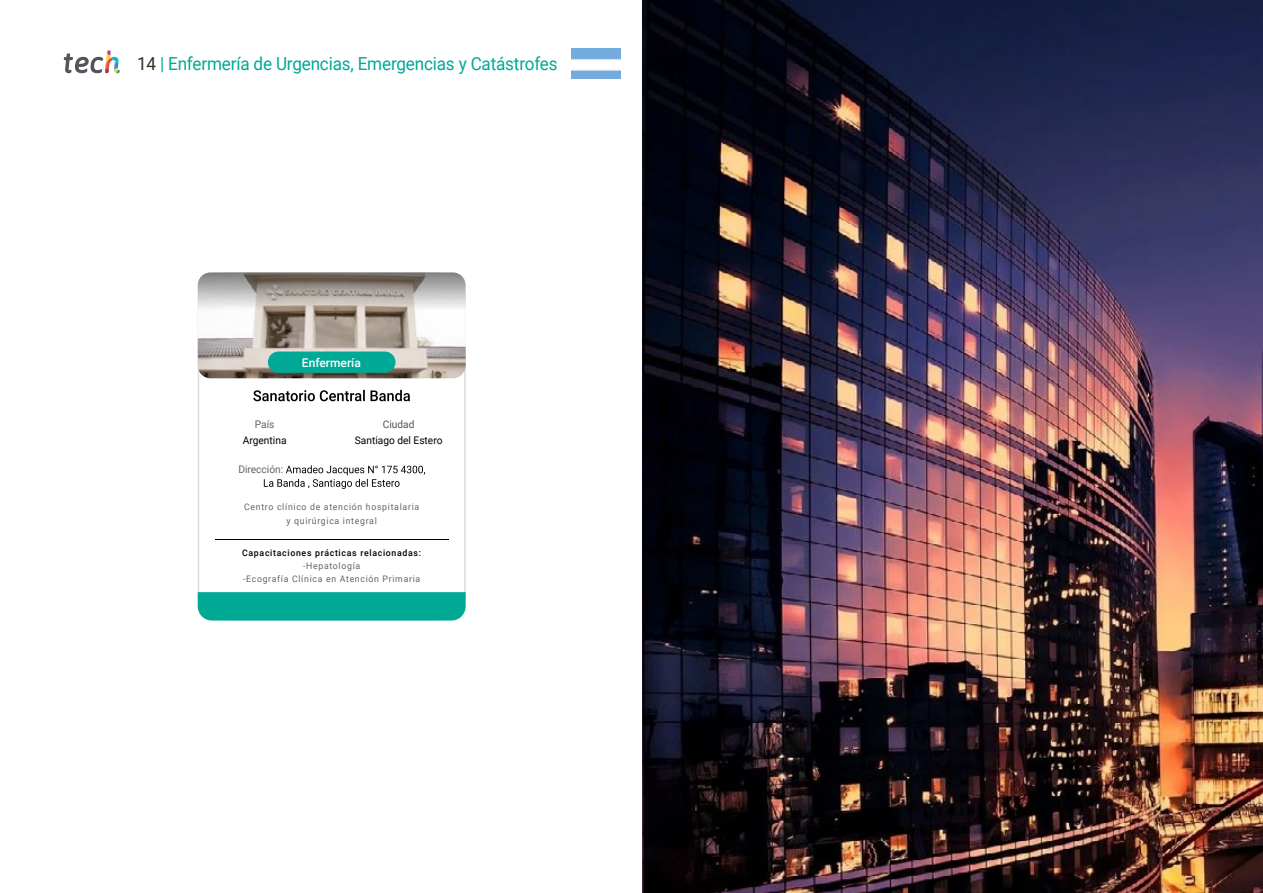
<style>
.page{position:relative;width:1263px;height:893px;background:#fff}
.page>*{position:absolute;margin:0;border:0;box-sizing:border-box;transform-origin:0 0}
.t1{font:18px "Roboto";letter-spacing:-.01em;color:#00a996;scale:.95 1}
.t2{font:500 12px "Roboto";color:#fff}
.t3{font:10.5px "Roboto";color:#000}
.t4{font:10.5px "Roboto";color:#61646a}
.t5{font:10.5px "Roboto";color:#52555b}
.t6{font:9px/13.5px "Roboto";letter-spacing:.08em;color:#61646a;text-align:center}
.t7{font:500 9px "Roboto";letter-spacing:.08em;color:#000}
.s1{color:#312e20}
</style>
<div class="page">
<img style="left:642px;top:0;width:621px;height:893px">
<svg style="left:64px;top:50px;width:56px;height:24px"></svg>
<svg style="left:197px;top:283px;width:269px;height:326px"></svg>
<img style="left:198px;top:272px;width:268px;height:106px">
<div style="left:268px;top:351px;width:127px;height:22px;background:#00a996;border-radius:11px"></div>
<svg style="left:198px;top:592px;width:268px;height:29px;background:#07ab99"></svg>
<hr style="left:215px;top:539px;width:234px;height:1px;background:#000">
<svg style="left:253px;top:390px;width:157px;height:11px"></svg>
<svg style="left:264px;top:465px;width:161px;height:24px"></svg>
<h1 class="t1" style="left:137px;top:51px;width:444px"><span class="s1">14</span> | Enfermería de Urgencias, Emergencias y Catástrofes</h1>
<h2 class="t2" style="left:302px;top:354px;width:60px">Enfermería</h2>
<p class="t4" style="left:255px;top:417px;width:21px">País</p>
<p class="t3" style="left:243px;top:433px;width:45px">Argentina</p>
<p class="t5" style="left:383px;top:417px;width:33px">Ciudad</p>
<p class="t3" style="left:355px;top:433px;width:89px">Santiago del Estero</p>
<p class="t4" style="left:238px;top:462px;width:46px">Dirección:</p>
<p class="t6" style="left:244px;top:500px;width:177px">Centro clínico de atención hospitalaria y quirúrgica integral</p>
<p class="t7" style="left:242px;top:546px;width:180px">Capacitaciones prácticas relacionadas:</p>
<p class="t6" style="left:243px;top:559px;width:179px">-Hepatología<br>-Ecografía Clínica en Atención Primaria</p>
</div>
